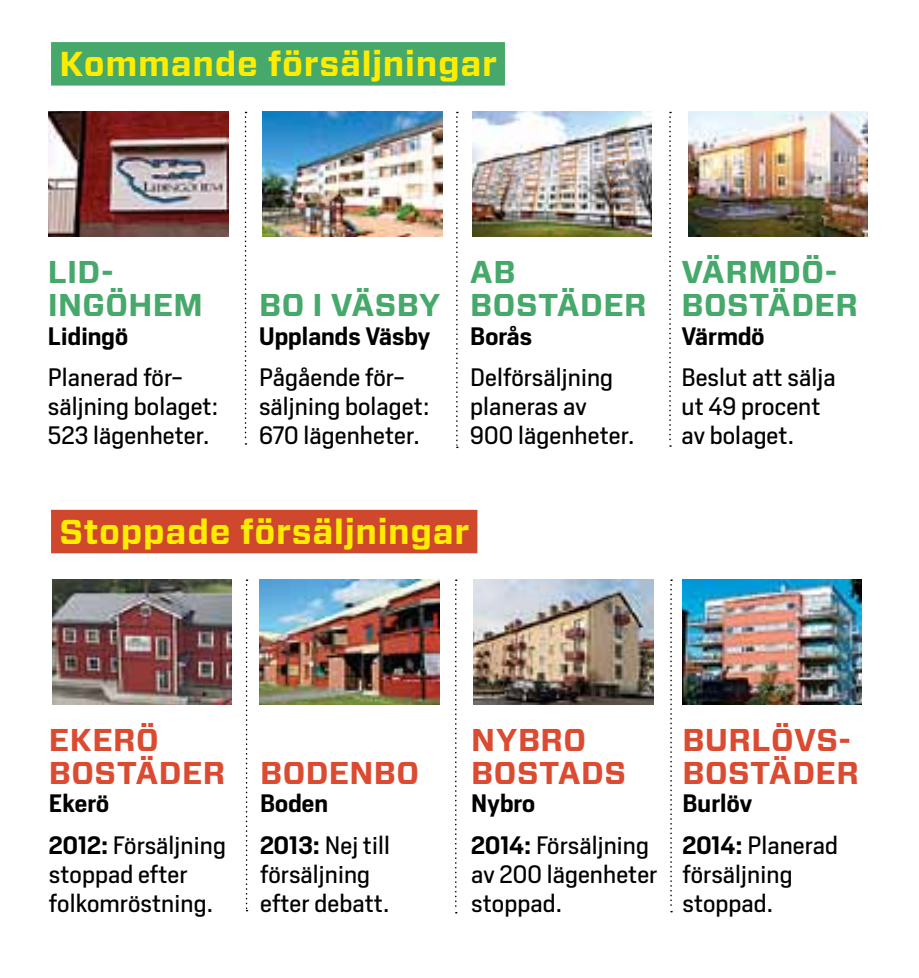
<style>
.page{position:relative;width:919px;height:978px;background:#fff}
.page>*{position:absolute;margin:0;border:0;box-sizing:border-box;transform-origin:0 0}
.t1{font:700 34.5px "Forza";letter-spacing:.02em;color:#ffed00}
.t2{font:700 31.5px/33px "Forza";letter-spacing:.015em;color:#db4b31}
.t3{font:700 31.5px/33px "Forza";letter-spacing:.015em;color:#46a96b}
.t4{font:24px/28.8px "DS Heroun Fakta";letter-spacing:.005em;color:#000}
.t5{font:600 24px/41.7px "DS Heroun Fakta";letter-spacing:.005em;color:#000}
.s1{font-weight:600}
.s2{font-weight:400}
</style>
<div class="page">
<svg style="left:245px;top:112px;width:1px;height:333px"></svg>
<svg style="left:456px;top:112px;width:2px;height:336px"></svg>
<svg style="left:669px;top:112px;width:2px;height:335px"></svg>
<div style="left:51px;top:42px;width:454px;height:44px;background:#46a96b"></div>
<svg style="left:246px;top:579px;width:1px;height:332px"></svg>
<svg style="left:455px;top:579px;width:1px;height:334px"></svg>
<svg style="left:670px;top:579px;width:2px;height:333px"></svg>
<div style="left:51px;top:510px;width:426px;height:43px;background:#cf482e"></div>
<img style="left:52px;top:579px;width:180px;height:125px">
<img style="left:259px;top:580px;width:180px;height:124px">
<img style="left:473px;top:579px;width:180px;height:125px">
<img style="left:682px;top:579px;width:179px;height:125px">
<img style="left:49px;top:112px;width:179px;height:124px">
<img style="left:262px;top:112px;width:180px;height:124px">
<img style="left:472px;top:112px;width:179px;height:124px">
<img style="left:688px;top:112px;width:179px;height:124px">
<h1 class="t1" style="left:60px;top:41px;width:439px">KOMMANDE FÖRSÄLJNINGAR</h1>
<h2 class="t3" style="left:48px;top:256px;width:156px">LID-<br>INGÖHEM</h2>
<p class="t5" style="left:48px;top:315px;width:82px">Lidingö</p>
<p class="t4" style="left:48px;top:363px;width:172px">Planerad för&shy;säljning bolaget:<br>523 lägenheter.</p>
<h2 class="t3" style="left:259px;top:289px;width:182px">BO I VÄSBY</h2>
<p class="t5" style="left:259px;top:315px;width:172px">Upplands Väsby</p>
<p class="t4" style="left:259px;top:363px;width:172px">Pågående för&shy;säljning bolaget:<br>670 lägenheter.</p>
<h2 class="t3" style="left:470px;top:256px;width:178px">AB<br>BOSTÄDER</h2>
<p class="t5" style="left:470px;top:315px;width:63px">Borås</p>
<p class="t4" style="left:470px;top:363px;width:166px">Delförsäljning planeras av<br>900 lägenheter.</p>
<h1 class="t1" style="left:60px;top:509px;width:411px">STOPPADE FÖRSÄLJNINGAR</h1>
<h2 class="t3" style="left:681px;top:256px;width:178px">VÄRMDÖ-<br>BOSTÄDER</h2>
<p class="t5" style="left:681px;top:315px;width:85px">Värmdö</p>
<p class="t4" style="left:681px;top:363px;width:156px">Beslut att sälja ut 49 procent av bolaget.</p>
<h2 class="t2" style="left:49px;top:723px;width:178px">EKERÖ<br>BOSTÄDER</h2>
<p class="t4" style="left:49px;top:783px;width:178px;line-height:41.7px"><span class="s1">Ekerö<br>2012:</span> Försäljning</p>
<p class="t4" style="left:49px;top:859px;width:166px">stoppad efter folkomröstning.</p>
<h2 class="t2" style="left:260px;top:756px;width:157px">BODENBO</h2>
<p class="t5" style="left:260px;top:783px;width:131px">Boden<br>2013: <span class="s2">Nej till</span></p>
<p class="t4" style="left:260px;top:859px;width:131px">försäljning efter debatt.</p>
<h2 class="t2" style="left:471px;top:723px;width:156px">NYBRO<br>BOSTADS</h2>
<p class="t4" style="left:471px;top:783px;width:179px;line-height:41.7px"><span class="s1">Nybro<br>2014:</span> Försäljning</p>
<p class="t4" style="left:471px;top:859px;width:188px">av 200 lägenheter stoppad.</p>
<h2 class="t2" style="left:682px;top:723px;width:178px">BURLÖVS-<br>BOSTÄDER</h2>
<p class="t5" style="left:682px;top:783px;width:157px">Burlöv<br>2014: <span class="s2">Planerad</span></p>
<p class="t4" style="left:682px;top:859px;width:112px">försäljning stoppad.</p>
</div>
